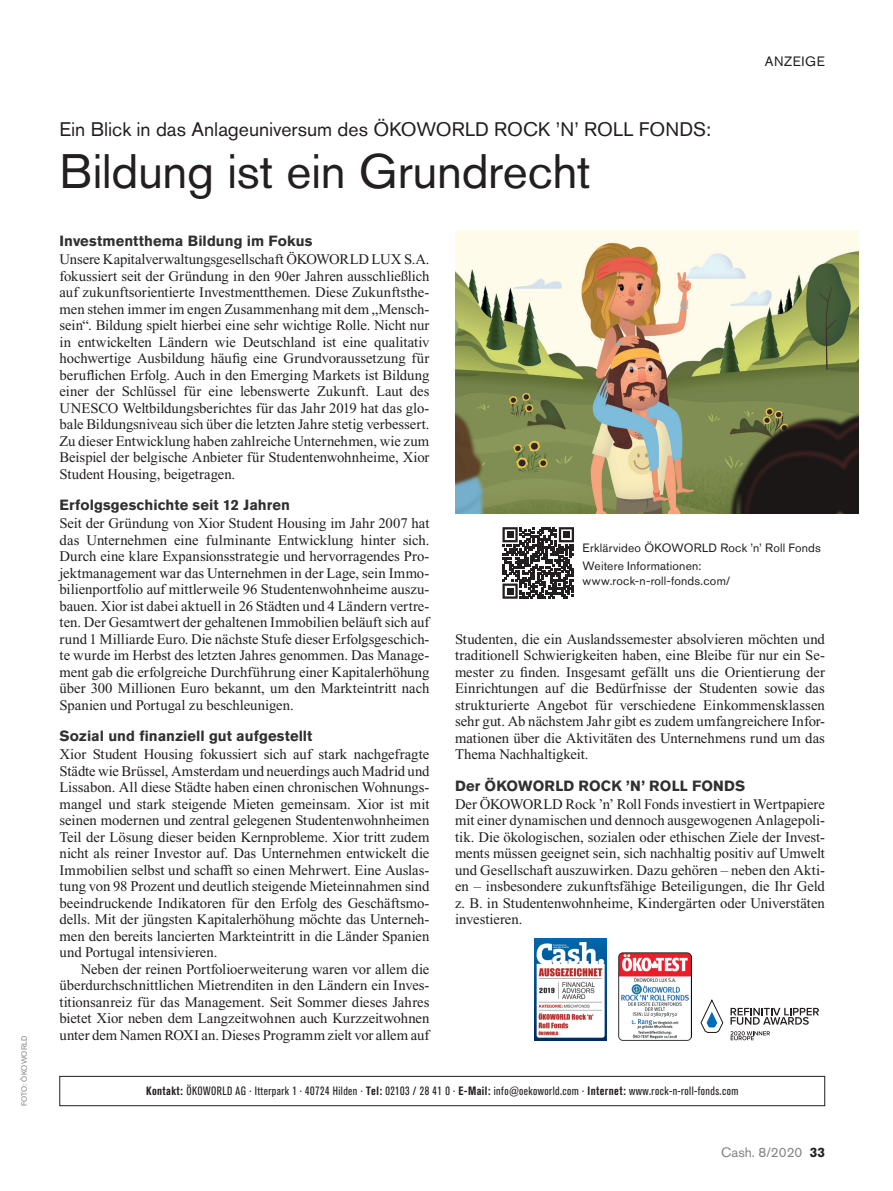
<style>
.page{position:relative;width:893px;height:1191px;background:#fff}
.page>*{position:absolute;margin:0;border:0;box-sizing:border-box;transform-origin:0 0}
.t1{font:48px "Akzidenz Grotesk BQ";letter-spacing:-.01em;color:#231f20}
.t2{font:19.5px "Akzidenz Grotesk BQ";color:#231f20}
.t3{font:14.7px/16.5px "Times New Roman PS Std";color:#231f20;text-align:justify}
.t4{font:700 14.7px "Akzidenz Grotesk BQ";letter-spacing:.005em;color:#312f30}
.t5{font:13.5px "Akzidenz Grotesk BQ";color:#808285}
.t6{font:13.5px "Akzidenz Grotesk BQ";letter-spacing:.045em;color:#231f20}
.t7{font:condensed 12px "Akzidenz Grotesk BQ";letter-spacing:.035em;color:#231f20}
.t8{font:12px/18.5px "Akzidenz Grotesk BQ";letter-spacing:.015em;color:#231f20}
.t9{font:7.5px "Akzidenz Grotesk BQ";letter-spacing:.02em;color:#808285}
.s1{font-weight:700}
.s2{font-weight:700;color:#231f20}
</style>
<div class="page">
<div style="left:60px;top:1076px;width:765px;height:30px;border:1px solid #231f20"></div>
<svg style="left:701px;top:999px;width:22px;height:33px"></svg>
<svg style="left:730px;top:1008px;width:89px;height:16px"></svg>
<svg style="left:730px;top:1031px;width:40px;height:9px"></svg>
<img style="left:618px;top:952px;width:74px;height:88px">
<img style="left:534px;top:938px;width:72px;height:102px">
<img style="left:455px;top:231px;width:404px;height:283px">
<svg style="left:502px;top:527px;width:72px;height:72px"></svg>
<p class="t9" style="left:20px;top:1106px;width:72px;rotate:-90deg">FOTO: ÖKOWORLD</p>
<h2 class="t2" style="left:60px;top:117px;width:653px">Ein Blick in das Anlageuniversum des ÖKOWORLD ROCK ’N’ ROLL FONDS:</h2>
<h1 class="t1" style="left:60px;top:143px;width:533px">Bildung ist ein Grundrecht</h1>
<p class="t6" style="left:765px;top:53px;width:62px">ANZEIGE</p>
<p class="t4" style="left:60px;top:232px;width:254px">Investmentthema Bildung im Fokus</p>
<p class="t3" style="left:60px;top:251px;width:371px">Unsere Kapitalverwaltungsgesellschaft ÖKOWORLD LUX S.A. fokussiert seit der Gründung in den 90er Jahren ausschließlich auf zukunftsorientierte Investmentthemen. Diese Zukunftsthe&shy;men stehen immer im engen Zusammenhang mit dem „Mensch&shy;sein“. Bildung spielt hierbei eine sehr wichtige Rolle. Nicht nur in entwickelten Ländern wie Deutschland ist eine qualitativ hochwertige Ausbildung häufig eine Grundvoraussetzung für beruflichen Erfolg. Auch in den Emerging Markets ist Bildung einer der Schlüssel für eine lebenswerte Zukunft. Laut des UNESCO Weltbildungsberichtes für das Jahr 2019 hat das glo&shy;bale Bildungsniveau sich über die letzten Jahre stetig verbessert.<br>Zu dieser Entwicklung haben zahlreiche Unternehmen, wie zum Beispiel der belgische Anbieter für Studentenwohnheime, Xior Student Housing, beigetragen.</p>
<p class="t4" style="left:60px;top:496px;width:232px">Erfolgsgeschichte seit 12 Jahren</p>
<p class="t3" style="left:60px;top:515px;width:371px">Seit der Gründung von Xior Student Housing im Jahr 2007 hat das Unternehmen eine fulminante Entwicklung hinter sich.<br>Durch eine klare Expansionsstrategie und hervorragendes Pro&shy;jektmanagement war das Unternehmen in der Lage, sein Immo&shy;bilienportfolio auf mittlerweile 96 Studentenwohnheime auszu&shy;bauen. Xior ist dabei aktuell in 26 Städten und 4 Ländern vertre&shy;ten. Der Gesamtwert der gehaltenen Immobilien beläuft sich auf rund 1 Milliarde Euro. Die nächste Stufe dieser Erfolgsgeschich&shy;te wurde im Herbst des letzten Jahres genommen. Das Manage&shy;ment gab die erfolgreiche Durchführung einer Kapitalerhöhung über 300 Millionen Euro bekannt, um den Markteintritt nach Spanien und Portugal zu beschleunigen.</p>
<p class="t4" style="left:60px;top:727px;width:254px">Sozial und finanziell gut aufgestellt</p>
<p class="t3" style="left:60px;top:746px;width:372px">Xior Student Housing fokussiert sich auf stark nachgefragte Städte wie Brüssel, Amsterdam und neuerdings auch Madrid und Lissabon. All diese Städte haben einen chronischen Wohnungs&shy;mangel und stark steigende Mieten gemeinsam. Xior ist mit seinen modernen und zentral gelegenen Studentenwohnheimen Teil der Lösung dieser beiden Kernprobleme. Xior tritt zudem nicht als reiner Investor auf. Das Unternehmen entwickelt die Immobilien selbst und schafft so einen Mehrwert. Eine Auslas&shy;tung von 98 Prozent und deutlich steigende Mieteinnahmen sind beeindruckende Indikatoren für den Erfolg des Geschäftsmo&shy;dells. Mit der jüngsten Kapitalerhöhung möchte das Unterneh&shy;men den bereits lancierten Markteintritt in die Länder Spanien und Portugal intensivieren.</p>
<p class="t3" style="left:60px;top:960px;width:371px;text-indent:21px">Neben der reinen Portfolioerweiterung waren vor allem die überdurchschnittlichen Mietrenditen in den Ländern ein Inves&shy;titionsanreiz für das Management. Seit Sommer dieses Jahres bietet Xior neben dem Langzeitwohnen auch Kurzzeitwohnen unter dem Namen ROXI an. Dieses Programm zielt vor allem auf</p>
<p class="t8" style="left:583px;top:538px;width:240px">Erklärvideo ÖKOWORLD Rock ’n’ Roll Fonds<br>Weitere Informationen:</p>
<p class="t8" style="left:583px;top:571px;width:149px">www.rock-n-roll-fonds.com/</p>
<p class="t3" style="left:455px;top:630px;width:371px">Studenten, die ein Auslandssemester absolvieren möchten und traditionell Schwierigkeiten haben, eine Bleibe für nur ein Se&shy;mester zu finden. Insgesamt gefällt uns die Orientierung der Einrichtungen auf die Bedürfnisse der Studenten sowie das strukturierte Angebot für verschiedene Einkommensklassen sehr gut. Ab nächstem Jahr gibt es zudem umfangreichere Infor&shy;mationen über die Aktivitäten des Unternehmens rund um das Thema Nachhaltigkeit.</p>
<p class="t4" style="left:455px;top:777px;width:292px">Der ÖKOWORLD ROCK ’N’ ROLL FONDS</p>
<p class="t3" style="left:455px;top:795px;width:371px">Der ÖKOWORLD Rock ’n’ Roll Fonds investiert in Wertpapiere mit einer dynamischen und dennoch ausgewogenen Anlagepoli&shy;tik. Die ökologischen, sozialen oder ethischen Ziele der Invest&shy;ments müssen geeignet sein, sich nachhaltig positiv auf Umwelt und Gesellschaft auszuwirken. Dazu gehören – neben den Akti&shy;en – insbesondere zukunftsfähige Beteiligungen, die Ihr Geld z. B. in Studentenwohnheime, Kindergärten oder Universtäten investieren.</p>
<p class="t7" style="left:146px;top:1084px;width:594px"><span class="s1">Kontakt:</span> ÖKOWORLD AG . Itterpark 1 . 40724 Hilden . <span class="s1">Tel:</span> 02103 / 28 41 0 . <span class="s1">E-Mail:</span> info@oekoworld.com . <span class="s1">Internet:</span> www.rock-n-roll-fonds.com</p>
<p class="t5" style="left:721px;top:1143px;width:105px">Cash. 8/2020 <span class="s2">33</span></p>
</div>
